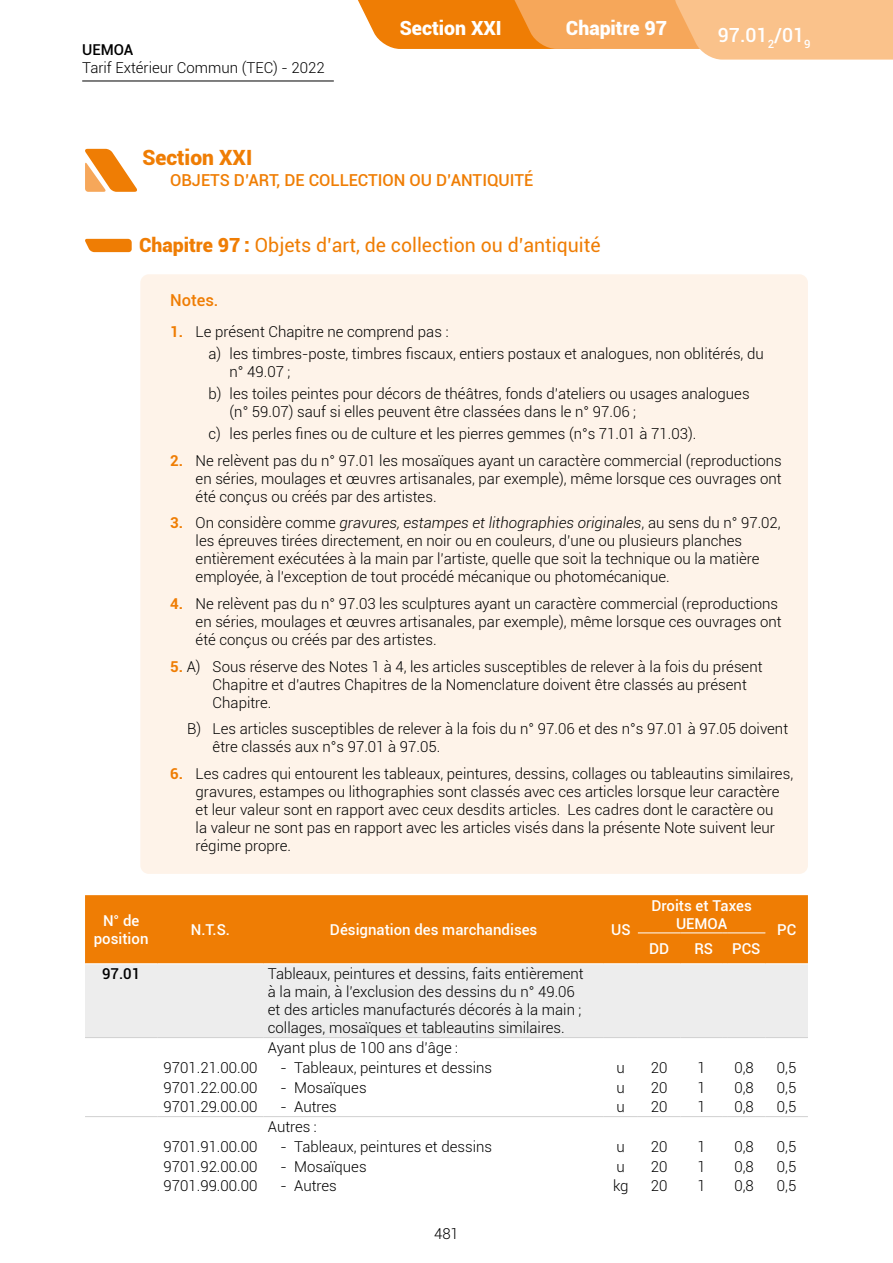
<style>
.page{position:relative;width:893px;height:1263px;background:#fff}
.page>*{position:absolute;margin:0;border:0;box-sizing:border-box;transform-origin:0 0}
.t1{font:900 21px "Roboto";color:#ef7d04}
.t2{font:19.5px "Roboto";color:#ef7d04}
.t3{font:900 19.5px "Roboto";color:#fff}
.t4{font:500 19.5px "Roboto";color:#fff}
.t5{font:500 16.5px "Roboto";color:#ef7d04}
.t6{font:300 15px/18px "Roboto";color:#000}
.t7{font:500 15px/18px "Roboto";color:#fff;text-align:center}
.t8{font:500 15px "Roboto";color:#000}
.s1{font-weight:900}
.s2{font-weight:700;color:#ef7d04}
.s3{font-style:italic}
</style>
<div class="page">
<hr style="left:82px;top:81px;width:252px;height:1px;background:#000">
<svg style="left:358px;top:0;width:535px;height:60px;background:#f7b36f"></svg>
<div style="left:140px;top:274px;width:668px;height:600px;background:#fef3e9;border-radius:9px"></div>
<svg style="left:85px;top:239px;width:47px;height:13px"></svg>
<div style="left:85px;top:895px;width:723px;height:68px;background:#ef7d04"></div>
<div style="left:85px;top:964px;width:723px;height:73px;background:#ededed"></div>
<hr style="left:638px;top:932px;width:42px;height:1px;background:#fff">
<hr style="left:680px;top:932px;width:43px;height:1px;background:#fff">
<hr style="left:727px;top:932px;width:38px;height:1px;background:#fff">
<hr style="left:85px;top:1037px;width:72px;height:1px;background:#d0d0d0">
<hr style="left:157px;top:1037px;width:107px;height:1px;background:#d0d0d0">
<hr style="left:264px;top:1037px;width:340px;height:1px;background:#d0d0d0">
<hr style="left:604px;top:1037px;width:34px;height:1px;background:#d0d0d0">
<hr style="left:638px;top:1037px;width:42px;height:1px;background:#d0d0d0">
<hr style="left:680px;top:1037px;width:43px;height:1px;background:#d0d0d0">
<hr style="left:727px;top:1037px;width:38px;height:1px;background:#d0d0d0">
<hr style="left:765px;top:1037px;width:43px;height:1px;background:#d0d0d0">
<hr style="left:85px;top:1116px;width:72px;height:1px;background:#d0d0d0">
<hr style="left:157px;top:1116px;width:107px;height:1px;background:#d0d0d0">
<hr style="left:264px;top:1116px;width:340px;height:1px;background:#d0d0d0">
<hr style="left:604px;top:1116px;width:34px;height:1px;background:#d0d0d0">
<hr style="left:638px;top:1116px;width:42px;height:1px;background:#d0d0d0">
<hr style="left:680px;top:1116px;width:43px;height:1px;background:#d0d0d0">
<hr style="left:727px;top:1116px;width:38px;height:1px;background:#d0d0d0">
<hr style="left:765px;top:1116px;width:43px;height:1px;background:#d0d0d0">
<svg style="left:85px;top:149px;width:52px;height:43px"></svg>
<p class="t8" style="left:82px;top:39px;width:53px">UEMOA</p>
<p class="t6" style="left:82px;top:58px;width:244px">Tarif Extérieur Commun (TEC) - 2022</p>
<h2 class="t3" style="left:400px;top:14px;width:103px">Section XXI</h2>
<h2 class="t4" style="left:718px;top:21px;width:94px">97.01<sub>2</sub>/01<sub>9</sub></h2>
<h2 class="t3" style="left:566px;top:14px;width:103px">Chapitre 97</h2>
<h1 class="t1" style="left:142px;top:142px;width:111px">Section XXI</h1>
<p class="t5" style="left:170px;top:169px;width:365px">OBJETS D’ART, DE COLLECTION OU D’ANTIQUITÉ</p>
<h2 class="t2" style="left:139px;top:231px;width:463px"><span class="s1">Chapitre 97 :</span> Objets d’art, de collection ou d’antiquité</h2>
<p class="t5" style="left:170px;top:288px;width:50px">Notes.</p>
<p class="t6" style="left:208px;top:320px;width:557px;line-height:22.2px;text-indent:-38px"><span class="s2">1.</span> Le présent Chapitre ne comprend pas :<br>a) les timbres-poste, timbres fiscaux, entiers postaux et analogues, non oblitérés, du</p>
<p class="t6" style="left:208px;top:360px;width:543px;line-height:22.2px;text-indent:21px">n° 49.07 ;<br>b) les toiles peintes pour décors de théâtres, fonds d’ateliers ou usages analogues</p>
<p class="t6" style="left:208px;top:400px;width:489px;line-height:22.2px;text-indent:21px">(n° 59.07) sauf si elles peuvent être classées dans le n° 97.06 ;<br>c) les perles fines ou de culture et les pierres gemmes (n°s 71.01 à 71.03).</p>
<p class="t6" style="left:196px;top:451px;width:588px;text-align:justify;text-indent:-26px"><span class="s2">2.</span> Ne relèvent pas du n° 97.01 les mosaïques ayant un caractère commercial (reproductions en séries, moulages et œuvres artisanales, par exemple), même lorsque ces ouvrages ont été conçus ou créés par des artistes.</p>
<p class="t6" style="left:196px;top:514px;width:587px;text-indent:-26px"><span class="s2">3.</span> On considère comme <span class="s3">gravures, estampes et lithographies originales</span>, au sens du n° 97.02, les épreuves tirées directement, en noir ou en couleurs, d’une ou plusieurs planches entièrement exécutées à la main par l’artiste, quelle que soit la technique ou la matière employée, à l’exception de tout procédé mécanique ou photomécanique.</p>
<p class="t6" style="left:196px;top:594px;width:587px;text-indent:-26px"><span class="s2">4.</span> Ne relèvent pas du n° 97.03 les sculptures ayant un caractère commercial (reproductions en séries, moulages et œuvres artisanales, par exemple), même lorsque ces ouvrages ont été conçus ou créés par des artistes.</p>
<p class="t6" style="left:213px;top:657px;width:551px;text-indent:-43px"><span class="s2">5.</span> A) Sous réserve des Notes 1 à 4, les articles susceptibles de relever à la fois du présent<br>Chapitre et d’autres Chapitres de la Nomenclature doivent être classés au présent<br>Chapitre.</p>
<p class="t6" style="left:213px;top:719px;width:577px;text-indent:-26px">B) Les articles susceptibles de relever à la fois du n° 97.06 et des n°s 97.01 à 97.05 doivent être classés aux n°s 97.01 à 97.05.</p>
<p class="t6" style="left:196px;top:764px;width:599px;text-indent:-26px"><span class="s2">6.</span> Les cadres qui entourent les tableaux, peintures, dessins, collages ou tableautins similaires, gravures, estampes ou lithographies sont classés avec ces articles lorsque leur caractère et leur valeur sont en rapport avec ceux desdits articles. Les cadres dont le caractère ou<br>la valeur ne sont pas en rapport avec les articles visés dans la présente Note suivent leur régime propre.</p>
<p class="t7" style="left:94px;top:911px;width:56px">N° de position</p>
<p class="t7" style="left:191px;top:920px;width:41px">N.T.S.</p>
<p class="t7" style="left:330px;top:920px;width:209px">Désignation des marchandises</p>
<p class="t7" style="left:611px;top:920px;width:21px">US</p>
<p class="t7" style="left:651px;top:896px;width:102px">Droits et Taxes<br>UEMOA</p>
<p class="t7" style="left:649px;top:939px;width:22px">DD</p>
<p class="t7" style="left:694px;top:939px;width:20px">RS</p>
<p class="t7" style="left:732px;top:939px;width:30px">PCS</p>
<p class="t7" style="left:777px;top:920px;width:21px">PC</p>
<p class="t8" style="left:102px;top:963px;width:40px">97.01</p>
<p class="t6" style="left:268px;top:964px;width:317px">Tableaux, peintures et dessins, faits entièrement à la main, à l’exclusion des dessins du n° 49.06 et des articles manufacturés décorés à la main ; collages, mosaïques et tableautins similaires.</p>
<p class="t6" style="left:268px;top:1038px;width:192px">Ayant plus de 100 ans d’âge :</p>
<p class="t6" style="left:164px;top:1058px;width:95px">9701.21.00.00</p>
<p class="t6" style="left:281px;top:1058px;width:213px">- Tableaux, peintures et dessins</p>
<p class="t6" style="left:617px;top:1058px;width:10px">u</p>
<p class="t6" style="left:651px;top:1058px;width:18px">20</p>
<p class="t6" style="left:697px;top:1058px;width:10px">1</p>
<p class="t6" style="left:734px;top:1058px;width:21px">0,8</p>
<p class="t6" style="left:777px;top:1058px;width:21px">0,5</p>
<p class="t6" style="left:164px;top:1078px;width:95px">9701.22.00.00</p>
<p class="t6" style="left:281px;top:1078px;width:87px">- Mosaïques</p>
<p class="t6" style="left:617px;top:1078px;width:10px">u</p>
<p class="t6" style="left:651px;top:1078px;width:18px">20</p>
<p class="t6" style="left:697px;top:1078px;width:10px">1</p>
<p class="t6" style="left:734px;top:1078px;width:21px">0,8</p>
<p class="t6" style="left:777px;top:1078px;width:21px">0,5</p>
<p class="t6" style="left:164px;top:1097px;width:95px">9701.29.00.00</p>
<p class="t6" style="left:281px;top:1097px;width:58px">- Autres</p>
<p class="t6" style="left:617px;top:1097px;width:10px">u</p>
<p class="t6" style="left:651px;top:1097px;width:18px">20</p>
<p class="t6" style="left:697px;top:1097px;width:10px">1</p>
<p class="t6" style="left:734px;top:1097px;width:21px">0,8</p>
<p class="t6" style="left:777px;top:1097px;width:21px">0,5</p>
<p class="t6" style="left:268px;top:1117px;width:50px">Autres :</p>
<p class="t6" style="left:164px;top:1137px;width:95px">9701.91.00.00</p>
<p class="t6" style="left:281px;top:1137px;width:213px">- Tableaux, peintures et dessins</p>
<p class="t6" style="left:617px;top:1137px;width:10px">u</p>
<p class="t6" style="left:651px;top:1137px;width:18px">20</p>
<p class="t6" style="left:697px;top:1137px;width:10px">1</p>
<p class="t6" style="left:734px;top:1137px;width:21px">0,8</p>
<p class="t6" style="left:777px;top:1137px;width:21px">0,5</p>
<p class="t6" style="left:164px;top:1157px;width:95px">9701.92.00.00</p>
<p class="t6" style="left:281px;top:1157px;width:87px">- Mosaïques</p>
<p class="t6" style="left:617px;top:1157px;width:10px">u</p>
<p class="t6" style="left:651px;top:1157px;width:18px">20</p>
<p class="t6" style="left:697px;top:1157px;width:10px">1</p>
<p class="t6" style="left:734px;top:1157px;width:21px">0,8</p>
<p class="t6" style="left:777px;top:1157px;width:21px">0,5</p>
<p class="t6" style="left:164px;top:1176px;width:95px">9701.99.00.00</p>
<p class="t6" style="left:281px;top:1176px;width:58px">- Autres</p>
<p class="t6" style="left:613px;top:1176px;width:17px">kg</p>
<p class="t6" style="left:651px;top:1176px;width:18px">20</p>
<p class="t6" style="left:697px;top:1176px;width:10px">1</p>
<p class="t6" style="left:734px;top:1176px;width:21px">0,8</p>
<p class="t6" style="left:777px;top:1176px;width:21px">0,5</p>
<p class="t6" style="left:434px;top:1224px;width:26px">481</p>
</div>
